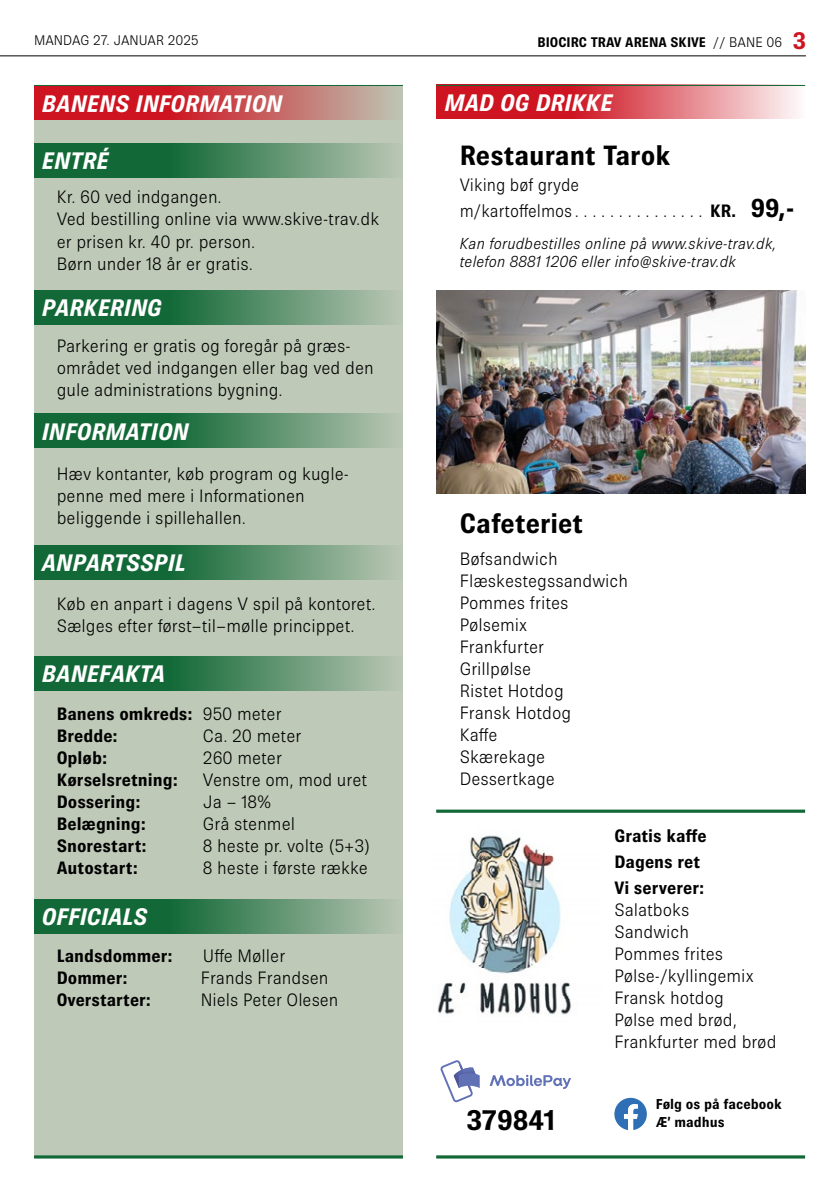
<style>
.page{position:relative;width:840px;height:1191px;background:#fff}
.page>*{position:absolute;margin:0;border:0;box-sizing:border-box;transform-origin:0 0}
.t1{font:700 28.4px "Brown Pro";color:#000}
.t2{font:700 28px "Brown Pro";color:#000}
.t3{font:700 26px "Brown Pro";color:#000}
.t4{font:italic 700 24px "Brown Pro";color:#fff}
.t5{font:300 18px/22px "Brown Pro";color:#000}
.t6{font:700 18px/26px "Brown Pro";color:#000}
.t7{font:300 18px/26px "Brown Pro";color:#000;scale:.96 1}
.t8{font:italic 300 16px/18px "Brown Pro";color:#000}
.t9{font:700 14.4px/17.6px "Brown Pro";color:#000}
.t10{font:700 14px "Brown Pro";color:#000}
.t11{font:300 14px "Brown Pro";color:#000}
.s1{font-weight:300}
.s2{font-size:24px;color:#ce1421}
.s3{font-size:18px}
</style>
<div class="page">
<hr style="left:0;top:56px;width:805px;height:1px;background:#000">
<div style="left:34px;top:86px;width:369px;height:1071px;background:#bec9b7"></div>
<svg style="left:34px;top:86px;width:358px;height:33px;background:#c9484c"></svg>
<svg style="left:436px;top:86px;width:362px;height:33px;background:#dc5a63"></svg>
<svg style="left:614px;top:1097px;width:32px;height:33px"></svg>
<img style="left:437px;top:835px;width:134px;height:180px">
<svg style="left:440px;top:1060px;width:39px;height:42px"></svg>
<svg style="left:489px;top:1074px;width:81px;height:15px"></svg>
<img style="left:436px;top:290px;width:369px;height:203px">
<hr style="left:436px;top:809px;width:368px;height:3px;background:#126937">
<hr style="left:436px;top:1155px;width:368px;height:3px;background:#126937">
<hr style="left:34px;top:1155px;width:369px;height:3px;background:#126937">
<svg style="left:34px;top:290px;width:358px;height:34px;background:#44845c"></svg>
<svg style="left:34px;top:143px;width:358px;height:34px;background:#44845c"></svg>
<svg style="left:34px;top:413px;width:358px;height:34px;background:#44845c"></svg>
<svg style="left:34px;top:656px;width:358px;height:34px;background:#44845c"></svg>
<svg style="left:34px;top:545px;width:358px;height:34px;background:#44845c"></svg>
<svg style="left:34px;top:899px;width:358px;height:34px;background:#44845c"></svg>
<hr style="left:34px;top:85px;width:369px;height:1px;background:#126937">
<hr style="left:436px;top:85px;width:368px;height:1px;background:#126937">
<p class="t11" style="left:34px;top:32px;width:166px">MANDAG 27. JANUAR 2025</p>
<p class="t10" style="left:537px;top:34px;width:270px">BIOCIRC TRAV ARENA SKIVE <span class="s1">// BANE 06</span> <span class="s2">3</span></p>
<h3 class="t4" style="left:42px;top:90px;width:242px">BANENS INFORMATION</h3>
<h3 class="t4" style="left:42px;top:148px;width:68px">ENTRÉ</h3>
<p class="t5" style="left:57px;top:186px;width:324px">Kr. 60 ved indgangen.<br>Ved bestilling online via www.skive-trav.dk er prisen kr. 40 pr. person.<br>Børn under 18 år er gratis.</p>
<h3 class="t4" style="left:42px;top:295px;width:122px">PARKERING</h3>
<p class="t5" style="left:57px;top:334px;width:318px">Parkering er gratis og foregår på græs&shy;området ved indgangen eller bag ved den gule administrations bygning.</p>
<h3 class="t4" style="left:42px;top:419px;width:148px">INFORMATION</h3>
<p class="t5" style="left:57px;top:462px;width:293px">Hæv kontanter, køb program og kugle&shy;penne med mere i Informationen beliggende i spillehallen.</p>
<h3 class="t4" style="left:42px;top:550px;width:146px">ANPARTSSPIL</h3>
<p class="t5" style="left:57px;top:592px;width:320px">Køb en anpart i dagens V spil på kontoret.<br>Sælges efter først–til–mølle princippet.</p>
<h3 class="t4" style="left:42px;top:660px;width:125px">BANEFAKTA</h3>
<p class="t6" style="left:57px;top:702px;width:226px;line-height:22px">Banens omkreds: <span class="s1">950 meter<br></span>Bredde:</p>
<p class="t5" style="left:203px;top:724px;width:100px">Ca. 20 meter</p>
<p class="t6" style="left:57px;top:744px;width:52px">Opløb:</p>
<p class="t5" style="left:203px;top:746px;width:80px">260 meter</p>
<p class="t6" style="left:57px;top:766px;width:123px">Kørselsretning:</p>
<p class="t5" style="left:203px;top:768px;width:166px">Venstre om, mod uret</p>
<p class="t6" style="left:57px;top:788px;width:85px">Dossering:</p>
<p class="t5" style="left:203px;top:790px;width:70px">Ja – 18%</p>
<p class="t6" style="left:57px;top:810px;width:91px">Belægning:</p>
<p class="t5" style="left:203px;top:812px;width:94px">Grå stenmel</p>
<p class="t6" style="left:57px;top:832px;width:91px">Snorestart:</p>
<p class="t5" style="left:203px;top:834px;width:169px">8 heste pr. volte (5+3)</p>
<p class="t6" style="left:57px;top:854px;width:83px">Autostart:</p>
<p class="t5" style="left:203px;top:856px;width:166px">8 heste i første række</p>
<h3 class="t4" style="left:42px;top:904px;width:107px">OFFICIALS</h3>
<p class="t6" style="left:57px;top:942px;width:117px">Landsdommer:</p>
<p class="t5" style="left:203px;top:944px;width:84px">Uffe Møller</p>
<p class="t6" style="left:57px;top:964px;width:72px">Dommer:</p>
<p class="t5" style="left:201px;top:966px;width:129px">Frands Frandsen</p>
<p class="t6" style="left:57px;top:986px;width:96px">Overstarter:</p>
<p class="t5" style="left:201px;top:988px;width:139px">Niels Peter Olesen</p>
<h3 class="t4" style="left:444px;top:89px;width:169px">MAD OG DRIKKE</h3>
<h2 class="t2" style="left:459px;top:140px;width:212px">Restaurant Tarok</h2>
<p class="t7" style="left:459px;top:172px;width:126px">Viking bøf gryde m/kartoffelmos................</p>
<h3 class="t3" style="left:709px;top:194px;width:86px"><span class="s3">KR.</span> 99,-</h3>
<p class="t8" style="left:459px;top:234px;width:318px">Kan forudbestilles online på www.skive-trav.dk, telefon 8881 1206 eller info@skive-trav.dk</p>
<h2 class="t2" style="left:459px;top:508px;width:125px">Cafeteriet</h2>
<p class="t5" style="left:459px;top:548px;width:170px">Bøfsandwich<br>Flæskestegssandwich<br>Pommes frites<br>Pølsemix<br>Frankfurter<br>Grillpølse<br>Ristet Hotdog<br>Fransk Hotdog<br>Kaffe<br>Skærekage<br>Dessertkage</p>
<h1 class="t1" style="left:466px;top:1104px;width:90px">379841</h1>
<p class="t6" style="left:614px;top:823px;width:94px">Gratis kaffe<br>Dagens ret<br>Vi serverer:</p>
<p class="t5" style="left:614px;top:899px;width:164px">Salatboks<br>Sandwich<br>Pommes frites<br>Pølse-/kyllingemix<br>Fransk hotdog<br>Pølse med brød,<br>Frankfurter med brød</p>
<p class="t9" style="left:655px;top:1095px;width:127px">Følg os på facebook<br>Æ’ madhus</p>
</div>
